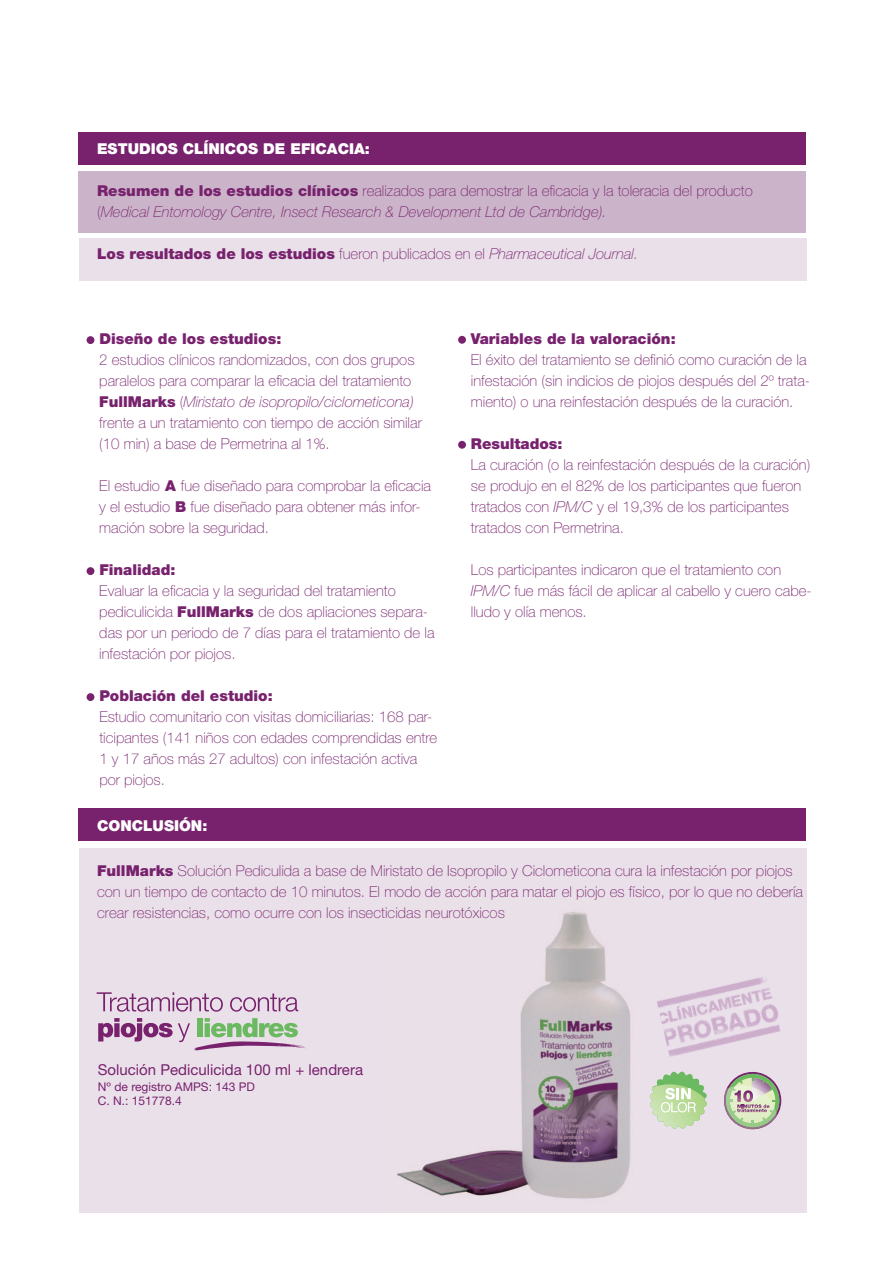
<style>
.page{position:relative;width:893px;height:1263px;background:#fff}
.page>*{position:absolute;margin:0;border:0;box-sizing:border-box;transform-origin:0 0}
.t1{font:100 15px/21px "Helvetica Neue";color:#78226e}
.t2{font:900 15px "Helvetica Neue";color:#78226e}
.t3{font:italic 100 15px/21px "Helvetica Neue";color:#78226e}
.t4{font:900 15px "Helvetica Neue";color:#fff}
.t5{font:15px "Helvetica Neue";color:#78226e}
.t6{font:12px/14.4px "Helvetica Neue";color:#78226e}
.s1{font-weight:900;font-style:normal}
.s2{font-style:normal}
.s3{font-weight:100}
.s4{font-weight:100;font-style:italic}
.s5{font-weight:900}
.s6{font-style:italic}
</style>
<div class="page">
<div style="left:79px;top:848px;width:727px;height:365px;background:#eae0e9"></div>
<div style="left:87px;top:336px;width:7px;height:8px;background:#78226e;border-radius:50%"></div>
<div style="left:87px;top:567px;width:7px;height:8px;background:#78226e;border-radius:50%"></div>
<div style="left:87px;top:693px;width:7px;height:8px;background:#78226e;border-radius:50%"></div>
<div style="left:458px;top:336px;width:8px;height:8px;background:#78226e;border-radius:50%"></div>
<div style="left:458px;top:441px;width:8px;height:8px;background:#78226e;border-radius:50%"></div>
<img style="left:397px;top:912px;width:234px;height:287px">
<div style="left:78px;top:133px;width:727px;height:32px;background:#78226e"></div>
<div style="left:78px;top:808px;width:727px;height:32px;background:#78226e"></div>
<div style="left:78px;top:171px;width:727px;height:61px;background:#cbb4c9"></div>
<div style="left:79px;top:239px;width:727px;height:42px;background:#eae0e9"></div>
<svg style="left:649px;top:1093px;width:58px;height:36px"></svg>
<svg style="left:724px;top:1101px;width:57px;height:29px"></svg>
<svg style="left:97px;top:992px;width:126px;height:20px"></svg>
<svg style="left:230px;top:993px;width:68px;height:19px"></svg>
<svg style="left:98px;top:1018px;width:208px;height:33px"></svg>
<img style="left:652px;top:977px;width:130px;height:124px">
<p class="t4" style="left:97px;top:139px;width:274px">ESTUDIOS CLÍNICOS DE EFICACIA:</p>
<p class="t3" style="left:97px;top:180px;width:657px"><span class="s1">Resumen de los estudios clínicos</span> <span class="s2">realizados para demostrar la eficacia y la toleracia del producto (</span>Medical Entomology Centre, Insect Research &amp; Development Ltd de Cambridge).</p>
<p class="t2" style="left:97px;top:244px;width:543px">Los resultados de los estudios <span class="s3">fueron publicados en el</span> <span class="s4">Pharmaceutical Journal.</span></p>
<p class="t2" style="left:99px;top:330px;width:184px">Diseño de los estudios:</p>
<p class="t1" style="left:99px;top:349px;width:324px">2 estudios clínicos randomizados, con dos grupos paralelos para comparar la eficacia del tratamiento <span class="s5">FullMarks</span> (<span class="s6">Miristato de isopropilo/ciclometicona) </span>frente a un tratamiento con tiempo de acción similar (10 min) a base de Permetrina al 1%.</p>
<p class="t1" style="left:99px;top:475px;width:333px">El estudio <span class="s5">A</span> fue diseñado para comprobar la eficacia y el estudio <span class="s5">B</span> fue diseñado para obtener más infor&shy;mación sobre la seguridad.</p>
<p class="t2" style="left:99px;top:561px;width:78px">Finalidad:</p>
<p class="t1" style="left:99px;top:580px;width:337px">Evaluar la eficacia y la seguridad del tratamiento pediculicida <span class="s5">FullMarks</span> de dos apliaciones separa&shy;das por un periodo de 7 días para el tratamiento de la infestación por piojos.</p>
<p class="t2" style="left:99px;top:687px;width:175px">Población del estudio:</p>
<p class="t1" style="left:99px;top:706px;width:340px">Estudio comunitario con visitas domiciliarias: 168 par&shy;ticipantes (141 niños con edades comprendidas entre 1 y 17 años más 27 adultos) con infestación activa por piojos.</p>
<p class="t2" style="left:471px;top:329px;width:206px">Variables de la valoración:</p>
<p class="t1" style="left:471px;top:349px;width:341px">El éxito del tratamiento se definió como curación de la infestación (sin indicios de piojos después del 2º trata&shy;miento) o una reinfestación después de la curación.</p>
<p class="t2" style="left:471px;top:434px;width:93px">Resultados:</p>
<p class="t1" style="left:471px;top:454px;width:341px">La curación (o la reinfestación después de la curación) se produjo en el 82% de los participantes que fueron tratados con <span class="s6">IPM/C</span> y el 19,3% de los participantes tratados con Permetrina.</p>
<p class="t1" style="left:471px;top:559px;width:342px">Los participantes indicaron que el tratamiento con<br><span class="s6">IPM/C</span> fue más fácil de aplicar al cabello y cuero cabe&shy;lludo y olía menos.</p>
<p class="t4" style="left:97px;top:816px;width:112px">CONCLUSIÓN:</p>
<p class="t1" style="left:97px;top:860px;width:707px"><span class="s5">FullMarks</span> Solución Pediculida a base de Miristato de Isopropilo y Ciclometicona cura la infestación por piojos con un tiempo de contacto de 10 minutos. El modo de acción para matar el piojo es físico, por lo que no debería crear resistencias, como ocurre con los insecticidas neurotóxicos</p>
<p class="t5" style="left:98px;top:1060px;width:267px">Solución Pediculicida 100 ml + lendrera</p>
<p class="t6" style="left:98px;top:1079px;width:159px">Nº de registro AMPS: 143 PD<br>C. N.: 151778.4</p>
</div>
